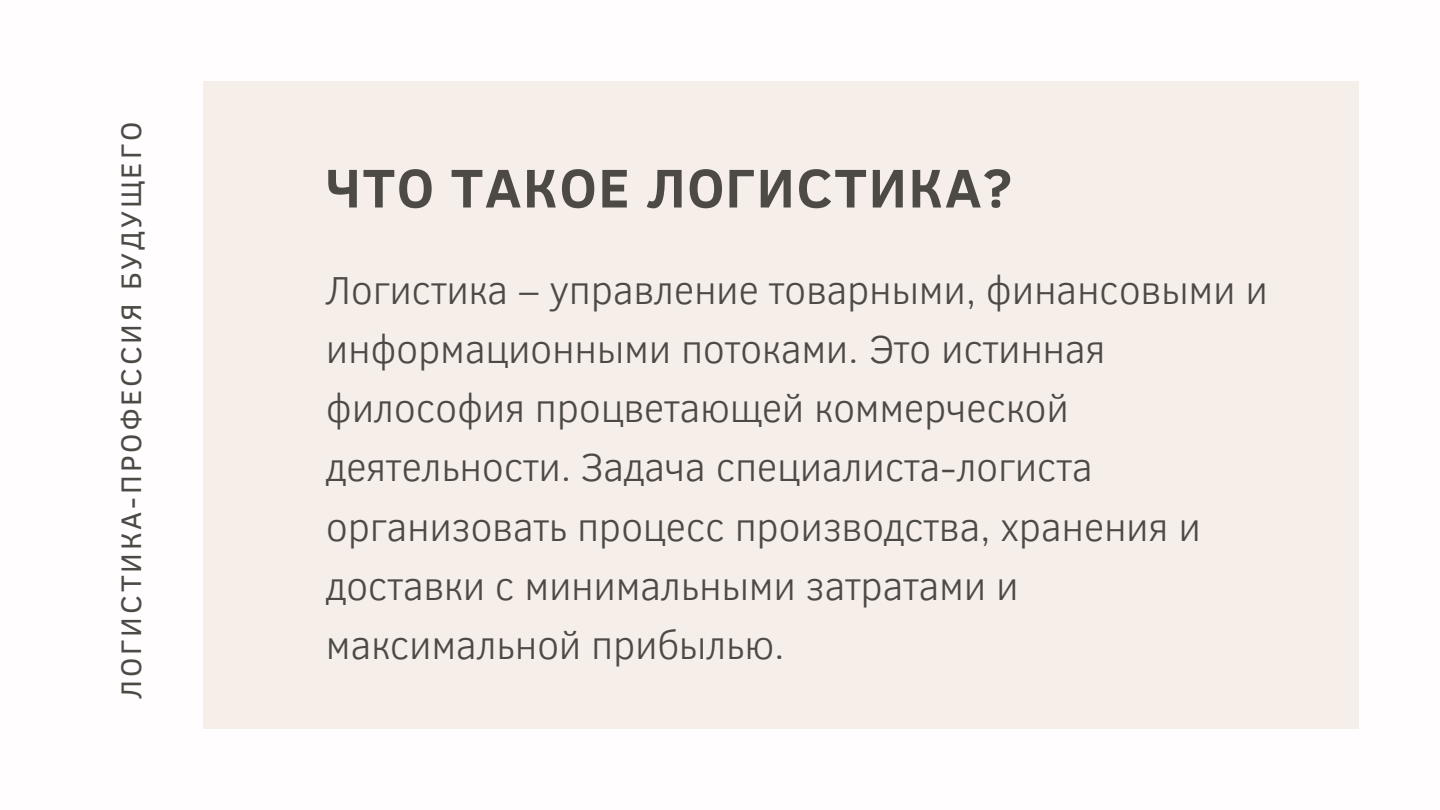
<style>
.page{position:relative;width:1440px;height:810px;background:#fff}
.page>*{position:absolute;margin:0;border:0;box-sizing:border-box;transform-origin:0 0}
.t1{font:700 55.6px "Clear Sans";letter-spacing:.03em;color:#4d4a46}
.t2{font:300 40px/59.2px "Clear Sans";letter-spacing:-.01em;color:#4d4a46}
.t3{font:29px "Clear Sans";letter-spacing:.1em;color:#4d4a46}
</style>
<div class="page">
<div style="left:203px;top:81px;width:1156px;height:648px;background:#f5eee9"></div>
<p class="t3" style="left:110px;top:699px;width:578px;rotate:-90deg">ЛОГИСТИКА-ПРОФЕССИЯ БУДУЩЕГО</p>
<h1 class="t1" style="left:326px;top:148px;width:688px">ЧТО ТАКОЕ ЛОГИСТИКА?</h1>
<p class="t2" style="left:326px;top:258px;width:944px">Логистика – управление товарными, финансовыми и информационными потоками. Это истинная философия процветающей коммерческой деятельности. Задача специалиста-логиста организовать процесс производства, хранения и доставки с минимальными затратами и максимальной прибылью.</p>
</div>
